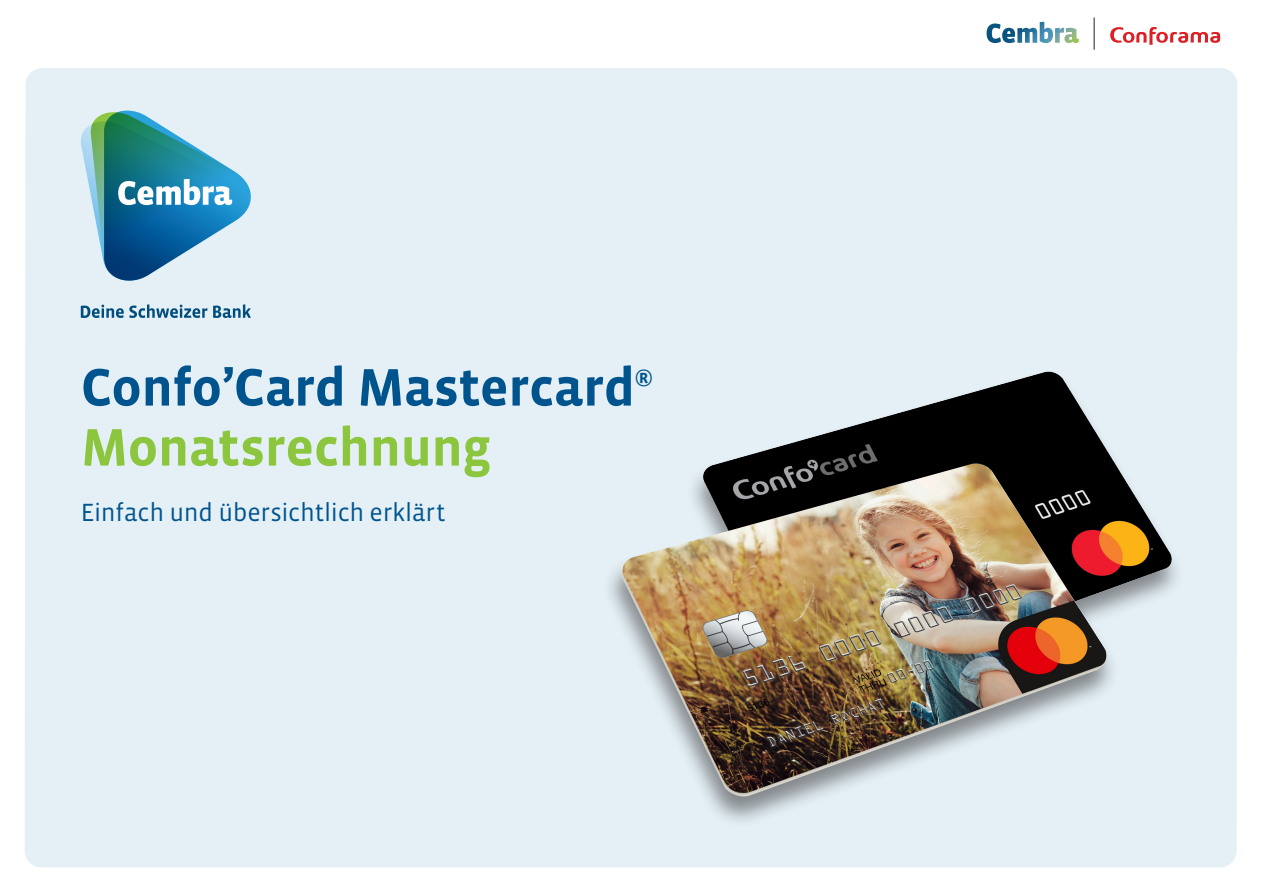
<style>
.page{position:relative;width:1263px;height:893px;background:#fff}
.page>*{position:absolute;margin:0;border:0;box-sizing:border-box;transform-origin:0 0}
.Lead_-_16pt_7_5mm{font:700 54px "Vista Sans OT";letter-spacing:-.01em;color:#00548e}
.Broschuerentitel_A4{font:700 54px "Vista Sans OT";letter-spacing:-.01em;color:#8bc63e}
.Lead_-_16pt_7_5mm-2{font:25.5px "Vista Sans OT";letter-spacing:-.01em;color:#00548e}
</style>
<div class="page">
<div style="left:25px;top:68px;width:1212px;height:799px;background:#e4f0f6"></div>
<svg style="left:986px;top:22px;width:93px;height:21px"></svg>
<hr style="left:1094px;top:17px;width:1px;height:33px;background:#231f20">
<svg style="left:1110px;top:27px;width:110px;height:18px"></svg>
<div style="left:685px;top:370px;width:500px;height:354px;background:#e4f0f6"></div>
<img style="left:696px;top:367px;width:482px;height:242px">
<div style="left:602px;top:462px;width:519px;height:366px;background:#231f20;opacity:.5"></div>
<img style="left:619px;top:463px;width:489px;height:336px">
<svg style="left:81px;top:304px;width:170px;height:14px;background:#8cb1c7"></svg>
<svg style="left:79px;top:111px;width:174px;height:172px;background:#73acc0"></svg>
<p class="Lead_-_16pt_7_5mm" style="left:81px;top:360px;width:574px">Confo’Card Mastercard<sup>®</sup></p>
<p class="Broschuerentitel_A4" style="left:81px;top:420px;width:412px">Monatsrechnung</p>
<p class="Lead_-_16pt_7_5mm-2" style="left:81px;top:499px;width:366px">Einfach und übersichtlich erklärt</p>
</div>
